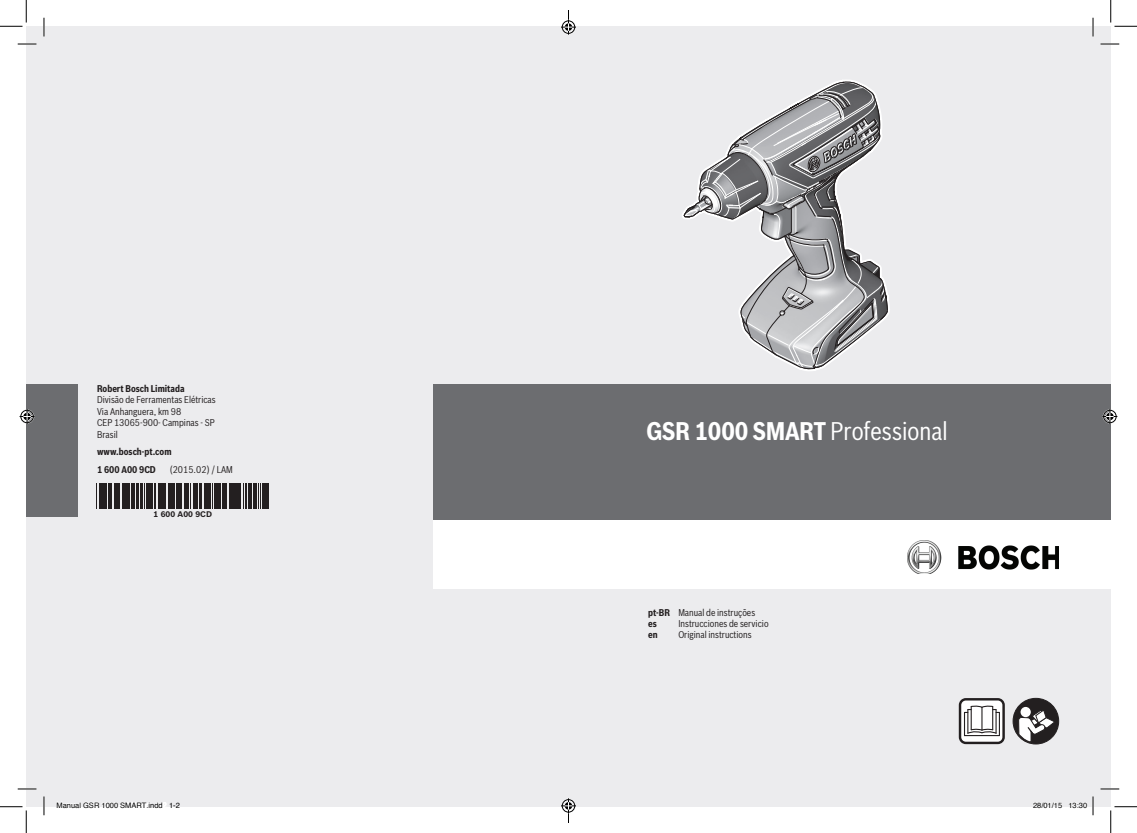
<style>
.page{position:relative;width:1137px;height:833px;background:#fff}
.page>*{position:absolute;margin:0;border:0;box-sizing:border-box;transform-origin:0 0}
.t1{font:700 25px "Bosch Sans Cond";color:#fff}
.t2{font:9.62px/11.4px "Bosch Sans Cond";color:#231f20}
.t3{font:700 9.62px/11.2px "Bosch Sans Cond";color:#231f20}
.t4{font:700 8px "Bosch Sans";color:#231f20}
.t5{font:7.5px "Helvetica";color:#000}
.s1{font-weight:400}
</style>
<div class="page">
<div style="left:26px;top:26px;width:1085px;height:780px;background:#ececee"></div>
<div style="left:433px;top:384px;width:678px;height:136px;background:#6c6d70"></div>
<div style="left:433px;top:520px;width:678px;height:68px;background:#fff"></div>
<img style="left:958px;top:545px;width:101px;height:25px">
<div style="left:1013px;top:698px;width:45px;height:45px;background:#231f20;border-radius:50%"></div>
<div style="left:1013px;top:697px;width:46px;height:46px;border:1px solid #231f20;border-radius:50%"></div>
<div style="left:26px;top:384px;width:52px;height:132px;background:#6c6d70"></div>
<svg style="left:18px;top:43px;width:18px;height:2px"></svg>
<svg style="left:1100px;top:43px;width:19px;height:2px"></svg>
<svg style="left:18px;top:788px;width:18px;height:1px"></svg>
<svg style="left:1100px;top:788px;width:19px;height:1px"></svg>
<svg style="left:43px;top:18px;width:2px;height:18px"></svg>
<svg style="left:43px;top:796px;width:2px;height:18px"></svg>
<svg style="left:1092px;top:18px;width:2px;height:18px"></svg>
<svg style="left:0;top:0;width:27px;height:27px"></svg>
<svg style="left:0;top:806px;width:27px;height:26px"></svg>
<svg style="left:1110px;top:0;width:27px;height:27px"></svg>
<svg style="left:1110px;top:806px;width:27px;height:26px"></svg>
<svg style="left:561px;top:10px;width:15px;height:25px"></svg>
<svg style="left:561px;top:798px;width:15px;height:24px"></svg>
<svg style="left:20px;top:409px;width:15px;height:15px"></svg>
<svg style="left:1102px;top:409px;width:15px;height:15px"></svg>
<svg style="left:57px;top:801px;width:92px;height:6px"></svg>
<svg style="left:156px;top:802px;width:11px;height:5px"></svg>
<svg style="left:1018px;top:708px;width:44px;height:99px"></svg>
<svg style="left:1068px;top:796px;width:26px;height:18px"></svg>
<svg style="left:615px;top:540px;width:329px;height:49px"></svg>
<svg style="left:684px;top:82px;width:204px;height:287px"></svg>
<svg style="left:96px;top:483px;width:4px;height:25px"></svg>
<hr style="left:101px;top:482px;width:2px;height:26px;background:#231f20">
<hr style="left:104px;top:482px;width:2px;height:26px;background:#231f20">
<svg style="left:106px;top:483px;width:26px;height:25px"></svg>
<hr style="left:132px;top:482px;width:3px;height:26px;background:#231f20">
<hr style="left:137px;top:482px;width:2px;height:26px;background:#231f20">
<svg style="left:140px;top:483px;width:5px;height:25px"></svg>
<hr style="left:147px;top:482px;width:2px;height:26px;background:#231f20">
<hr style="left:150px;top:482px;width:2px;height:26px;background:#231f20">
<svg style="left:154px;top:483px;width:2px;height:25px"></svg>
<hr style="left:158px;top:482px;width:2px;height:26px;background:#231f20">
<hr style="left:161px;top:482px;width:2px;height:26px;background:#231f20">
<svg style="left:164px;top:483px;width:27px;height:25px"></svg>
<hr style="left:193px;top:482px;width:2px;height:26px;background:#231f20">
<hr style="left:196px;top:482px;width:2px;height:26px;background:#231f20">
<svg style="left:199px;top:483px;width:3px;height:25px"></svg>
<hr style="left:204px;top:482px;width:3px;height:26px;background:#231f20">
<hr style="left:207px;top:482px;width:2px;height:26px;background:#231f20">
<svg style="left:210px;top:483px;width:24px;height:25px"></svg>
<hr style="left:235px;top:482px;width:2px;height:26px;background:#231f20">
<hr style="left:238px;top:482px;width:2px;height:26px;background:#231f20">
<svg style="left:240px;top:483px;width:21px;height:25px"></svg>
<hr style="left:262px;top:482px;width:2px;height:26px;background:#231f20">
<hr style="left:265px;top:482px;width:2px;height:26px;background:#231f20">
<svg style="left:268px;top:483px;width:1px;height:25px"></svg>
<svg style="left:960px;top:698px;width:43px;height:44px"></svg>
<div style="left:959px;top:697px;width:46px;height:46px;border:2px solid #231f20;border-radius:6px"></div>
<svg style="left:963px;top:705px;width:37px;height:31px"></svg>
<p class="t3" style="left:97px;top:383px;width:89px">Robert Bosch Limitada</p>
<p class="t2" style="left:97px;top:394px;width:120px">Divisão de Ferramentas Elétricas<br>Via Anhanguera, km 98<br>CEP 13065-900- Campinas - SP<br>Brasil</p>
<p class="t3" style="left:97px;top:442px;width:76px;line-height:17.5px">www.bosch-pt.com<br>1 600 A00 9CD</p>
<p class="t2" style="left:170px;top:463px;width:65px">(2015.02) / LAM</p>
<p class="t4" style="left:153px;top:508px;width:60px">1 600 A00 9CD</p>
<h1 class="t1" style="left:646px;top:415px;width:303px">GSR 1000 SMART <span class="s1">Professional</span></h1>
<p class="t3" style="left:648px;top:606px;width:23px">pt-BR es<br>en</p>
<p class="t2" style="left:678px;top:606px;width:92px">Manual de instruções<br>Instrucciones de servicio<br>Original instructions</p>
<p class="t5" style="left:56px;top:798px;width:125px">Manual GSR 1000 SMART.indd 1-2</p>
<p class="t5" style="left:1033px;top:798px;width:56px">28/01/15 13:30</p>
</div>
